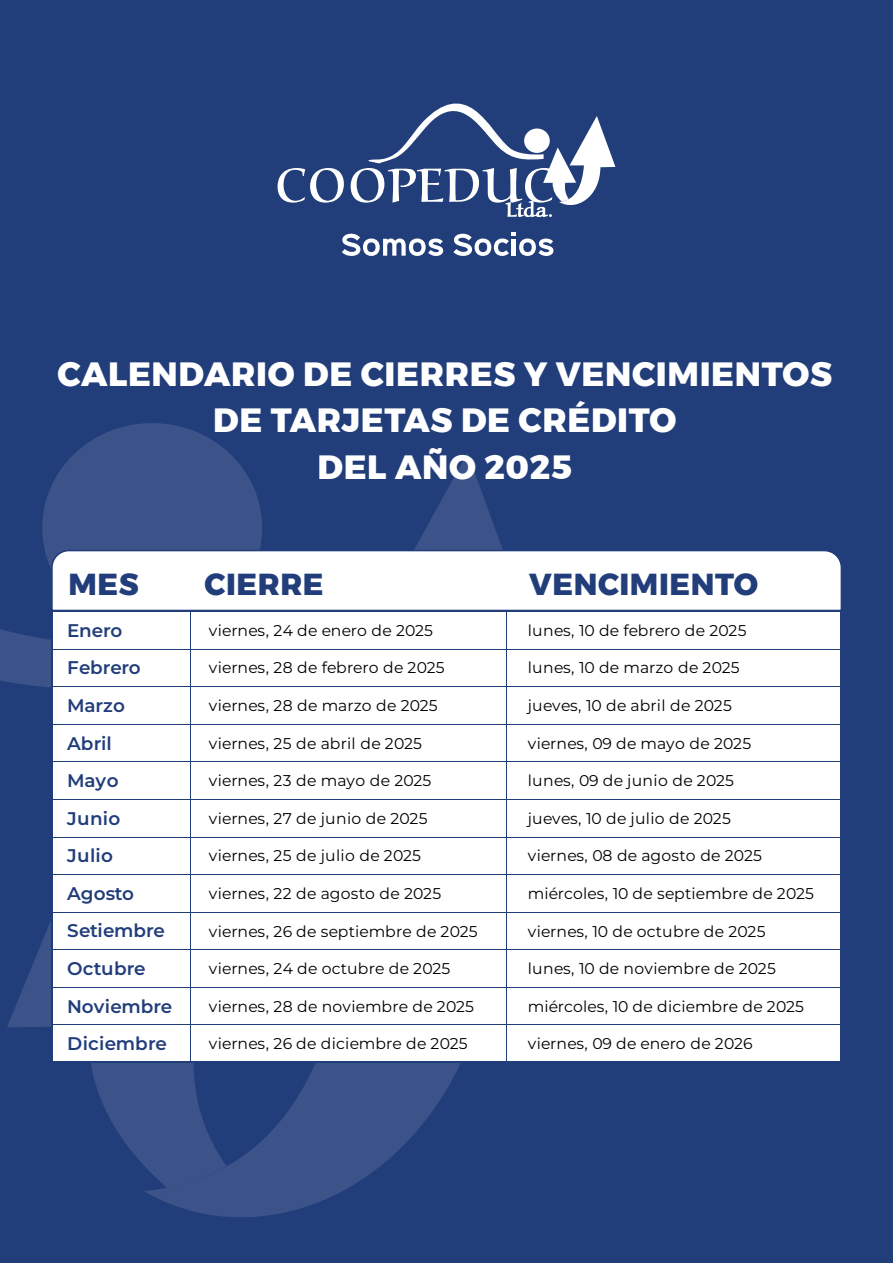
<style>
.page{position:relative;width:893px;height:1263px;background:#213d7a}
.page>*{position:absolute;margin:0;border:0;box-sizing:border-box;transform-origin:0 0}
.t1{font:800 33.6px/46.5px "Gontserrat";letter-spacing:.02em;color:#fff;text-align:center}
.t2{font:800 30.3px "Gontserrat";letter-spacing:.02em;color:#213d7a}
.t3{font:600 18.3px "Montserrat";letter-spacing:.005em;color:#213d7a}
.t4{font:600 18.3px "Montserrat";letter-spacing:-.02em;color:#213d7a}
.t5{font:15.6px "Montserrat";letter-spacing:.015em;color:#000001}
</style>
<div class="page">
<svg style="left:144px;top:453px;width:358px;height:764px"></svg>
<div style="left:42px;top:423px;width:220px;height:209px;background:#3b5389;border-radius:50%"></div>
<svg style="left:0;top:629px;width:51px;height:58px"></svg>
<svg style="left:7px;top:921px;width:283px;height:267px"></svg>
<svg style="left:342px;top:234px;width:101px;height:22px"></svg>
<svg style="left:453px;top:232px;width:100px;height:24px"></svg>
<svg style="left:278px;top:103px;width:337px;height:114px"></svg>
<div style="left:51px;top:611px;width:791px;height:452px;background:#fff"></div>
<hr style="left:52px;top:649px;width:790px;height:1px;background:#213d7a">
<hr style="left:52px;top:686px;width:788px;height:1px;background:#213d7a">
<hr style="left:52px;top:724px;width:788px;height:1px;background:#213d7a">
<hr style="left:52px;top:761px;width:788px;height:1px;background:#213d7a">
<hr style="left:52px;top:799px;width:788px;height:1px;background:#213d7a">
<hr style="left:52px;top:836px;width:788px;height:1px;background:#213d7a">
<hr style="left:52px;top:874px;width:788px;height:1px;background:#213d7a">
<hr style="left:52px;top:912px;width:788px;height:1px;background:#213d7a">
<hr style="left:52px;top:949px;width:788px;height:1px;background:#213d7a">
<hr style="left:52px;top:987px;width:788px;height:1px;background:#213d7a">
<hr style="left:52px;top:1024px;width:788px;height:1px;background:#213d7a">
<hr style="left:51px;top:610px;width:1px;height:453px;background:#213d7a">
<hr style="left:190px;top:612px;width:1px;height:449px;background:#213d7a">
<hr style="left:506px;top:612px;width:1px;height:449px;background:#213d7a">
<hr style="left:52px;top:1061px;width:790px;height:2px;background:#213d7a">
<hr style="left:840px;top:610px;width:2px;height:453px;background:#213d7a">
<svg style="left:50px;top:549px;width:791px;height:63px;background:#edeff4"></svg>
<h1 class="t1" style="left:58px;top:351px;width:776px">CALENDARIO DE CIERRES Y VENCIMIENTOS<br>DE TARJETAS DE CRÉDITO<br>DEL AÑO 2025</h1>
<h2 class="t2" style="left:68px;top:559px;width:72px">MES</h2>
<h2 class="t2" style="left:205px;top:559px;width:121px">CIERRE</h2>
<h2 class="t2" style="left:529px;top:559px;width:230px">VENCIMIENTO</h2>
<p class="t3" style="left:67px;top:617px;width:57px">Enero</p>
<p class="t5" style="left:209px;top:620px;width:226px">viernes, 24 de enero de 2025</p>
<p class="t5" style="left:528px;top:620px;width:220px">lunes, 10 de febrero de 2025</p>
<p class="t4" style="left:67px;top:655px;width:75px">Febrero</p>
<p class="t5" style="left:209px;top:657px;width:237px">viernes, 28 de febrero de 2025</p>
<p class="t5" style="left:528px;top:657px;width:213px">lunes, 10 de marzo de 2025</p>
<p class="t3" style="left:67px;top:692px;width:59px">Marzo</p>
<p class="t5" style="left:209px;top:695px;width:230px">viernes, 28 de marzo de 2025</p>
<p class="t5" style="left:528px;top:695px;width:206px">jueves, 10 de abril de 2025</p>
<p class="t3" style="left:67px;top:730px;width:46px">Abril</p>
<p class="t5" style="left:209px;top:732px;width:215px">viernes, 25 de abril de 2025</p>
<p class="t5" style="left:528px;top:732px;width:225px">viernes, 09 de mayo de 2025</p>
<p class="t3" style="left:67px;top:768px;width:53px">Mayo</p>
<p class="t5" style="left:209px;top:770px;width:224px">viernes, 23 de mayo de 2025</p>
<p class="t5" style="left:528px;top:770px;width:208px">lunes, 09 de junio de 2025</p>
<p class="t3" style="left:67px;top:805px;width:55px">Junio</p>
<p class="t5" style="left:209px;top:807px;width:220px">viernes, 27 de junio de 2025</p>
<p class="t5" style="left:528px;top:807px;width:205px">jueves, 10 de julio de 2025</p>
<p class="t3" style="left:67px;top:843px;width:47px">Julio</p>
<p class="t5" style="left:209px;top:845px;width:214px">viernes, 25 de julio de 2025</p>
<p class="t5" style="left:528px;top:845px;width:236px">viernes, 08 de agosto de 2025</p>
<p class="t3" style="left:67px;top:880px;width:69px">Agosto</p>
<p class="t5" style="left:209px;top:883px;width:234px">viernes, 22 de agosto de 2025</p>
<p class="t5" style="left:528px;top:883px;width:288px">miércoles, 10 de septiembre de 2025</p>
<p class="t3" style="left:67px;top:918px;width:99px">Setiembre</p>
<p class="t5" style="left:209px;top:920px;width:270px">viernes, 26 de septiembre de 2025</p>
<p class="t5" style="left:528px;top:920px;width:239px">viernes, 10 de octubre de 2025</p>
<p class="t3" style="left:67px;top:955px;width:80px">Octubre</p>
<p class="t5" style="left:209px;top:958px;width:243px">viernes, 24 de octubre de 2025</p>
<p class="t5" style="left:528px;top:958px;width:250px">lunes, 10 de noviembre de 2025</p>
<p class="t3" style="left:67px;top:993px;width:107px">Noviembre</p>
<p class="t5" style="left:209px;top:995px;width:267px">viernes, 28 de noviembre de 2025</p>
<p class="t5" style="left:528px;top:995px;width:278px">miércoles, 10 de diciembre de 2025</p>
<p class="t3" style="left:67px;top:1031px;width:101px">Diciembre</p>
<p class="t5" style="left:209px;top:1033px;width:260px">viernes, 26 de diciembre de 2025</p>
<p class="t5" style="left:528px;top:1033px;width:226px">viernes, 09 de enero de 2026</p>
</div>
